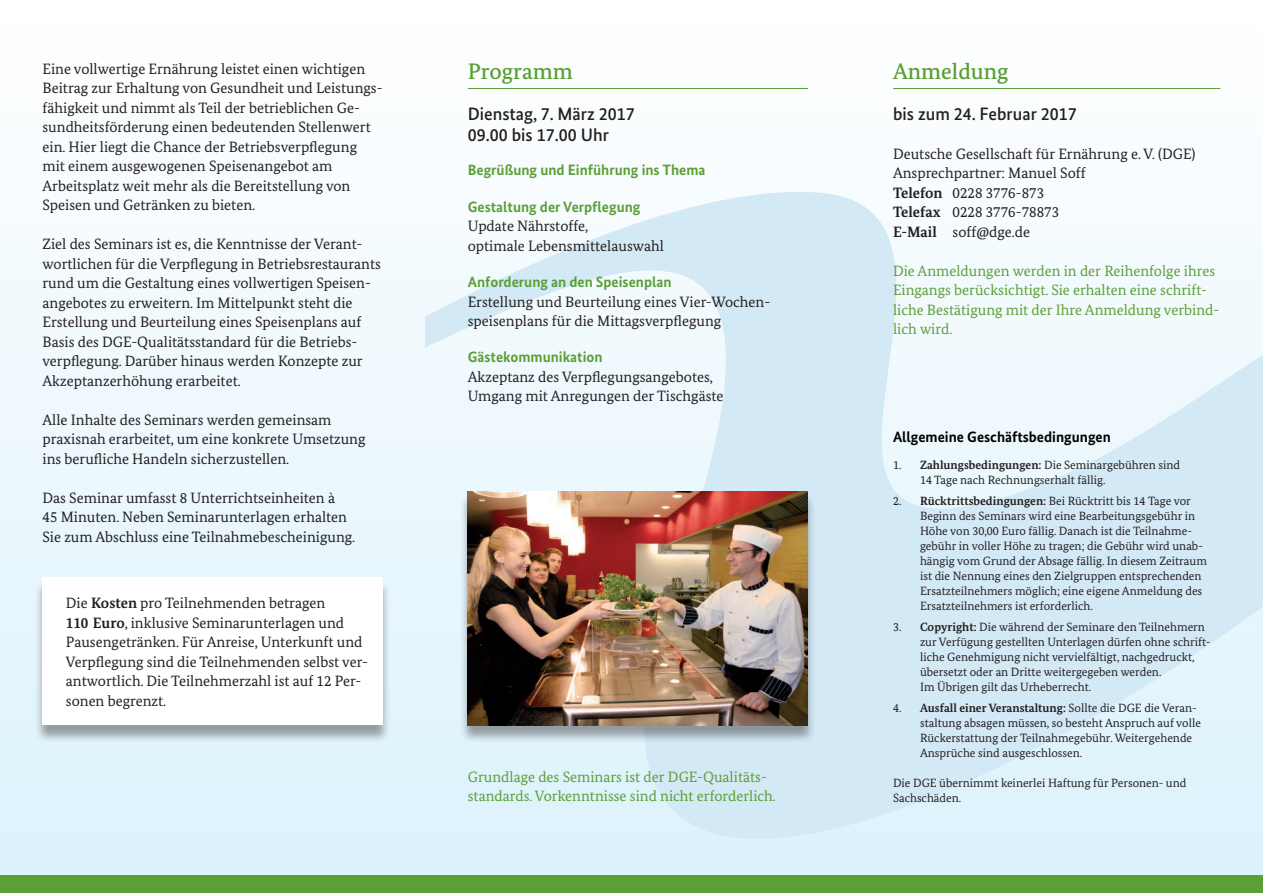
<style>
.page{position:relative;width:1263px;height:893px;background:#fff}
.page>*{position:absolute;margin:0;border:0;box-sizing:border-box;transform-origin:0 0}
.t1{font:500 22.5px "Bundes Serif";color:#5b9f37}
.t2{font:500 18px/21px "Bundes Sans";color:#231f20}
.t3{font:15px/19.5px "Bundes Serif";color:#231f20}
.t4{font:15px/19.5px "Bundes Serif";color:#5b9f37}
.t5{font:700 15px "Bundes Sans";color:#5b9f37}
.t6{font:700 15px "Bundes Sans";color:#000}
.t7{font:12px/15px "Bundes Serif";color:#231f20}
.s1{font-weight:700}
</style>
<div class="page">
<div style="left:0;top:0;width:1263px;height:893px;background:linear-gradient(to bottom,#fffffe,#dbf2fc)"></div>
<div style="left:0;top:876px;width:1263px;height:17px;background:#5b9f37"></div>
<div style="left:34px;top:580px;width:357px;height:164px;background:#231f20;opacity:.41"></div>
<div style="left:43px;top:578px;width:340px;height:147px;background:#fff"></div>
<svg style="left:425px;top:192px;width:838px;height:647px"></svg>
<hr style="left:468px;top:88px;width:340px;height:1px;background:#5b9f37">
<hr style="left:893px;top:88px;width:327px;height:1px;background:#5b9f37">
<div style="left:459px;top:493px;width:357px;height:251px;background:#231f20;opacity:.41"></div>
<img style="left:468px;top:491px;width:340px;height:234px">
<p class="t3" style="left:43px;top:59px;width:342px">Eine vollwertige Ernährung leistet einen wichtigen Beitrag zur Erhaltung von Gesundheit und Leistungs&shy;fähigkeit und nimmt als Teil der betrieblichen Ge&shy;sundheitsförderung einen bedeutenden Stellenwert ein. Hier liegt die Chance der Betriebsverpflegung mit einem ausgewogenen Speisenangebot am Arbeitsplatz weit mehr als die Bereitstellung von Speisen und Getränken zu bieten.</p>
<p class="t3" style="left:43px;top:234px;width:340px">Ziel des Seminars ist es, die Kenntnisse der Verant&shy;wortlichen für die Verpflegung in Betriebsrestaurants rund um die Gestaltung eines vollwertigen Speisen&shy;angebotes zu erweitern. Im Mittelpunkt steht die Erstellung und Beurteilung eines Speisenplans auf Basis des DGE-Qualitätsstandard für die Betriebs&shy;verpflegung. Darüber hinaus werden Konzepte zur Akzeptanzerhöhung erarbeitet.</p>
<p class="t3" style="left:43px;top:410px;width:324px">Alle Inhalte des Seminars werden gemeinsam praxisnah erarbeitet, um eine konkrete Umsetzung ins berufliche Handeln sicherzustellen.</p>
<p class="t3" style="left:43px;top:488px;width:314px">Das Seminar umfasst 8 Unterrichtseinheiten à<br>45 Minuten. Neben Seminarunterlagen erhalten<br>Sie zum Abschluss eine Teilnahmebescheinigung.</p>
<p class="t3" style="left:66px;top:593px;width:303px">Die <span class="s1">Kosten</span> pro Teilnehmenden betragen<br><span class="s1">110 Euro</span>, inklusive Seminarunterlagen und Pausengetränken. Für Anreise, Unterkunft und Verpflegung sind die Teilnehmenden selbst ver&shy;antwortlich. Die Teilnehmerzahl ist auf 12 Per&shy;sonen begrenzt.</p>
<h1 class="t1" style="left:468px;top:58px;width:107px">Programm</h1>
<p class="t2" style="left:468px;top:103px;width:169px">Dienstag, 7. März 2017<br>09.00 bis 17.00 Uhr</p>
<p class="t5" style="left:468px;top:161px;width:239px">Begrüßung und Einführung ins Thema</p>
<p class="t5" style="left:468px;top:197px;width:174px">Gestaltung der Verpflegung</p>
<p class="t3" style="left:468px;top:216px;width:198px">Update Nährstoffe,<br>optimale Lebensmittelauswahl</p>
<p class="t5" style="left:468px;top:273px;width:205px">Anforderung an den Speisenplan</p>
<p class="t3" style="left:468px;top:292px;width:304px">Erstellung und Beurteilung eines Vier-Wochen&shy;speisenplans für die Mittagsverpflegung</p>
<p class="t5" style="left:468px;top:348px;width:136px">Gästekommunikation</p>
<p class="t3" style="left:468px;top:367px;width:257px">Akzeptanz des Verpflegungsangebotes,<br>Umgang mit Anregungen der Tischgäste</p>
<p class="t4" style="left:468px;top:767px;width:310px">Grundlage des Seminars ist der DGE-Qualitäts&shy;standards. Vorkenntnisse sind nicht erforderlich.</p>
<h1 class="t1" style="left:893px;top:58px;width:117px">Anmeldung</h1>
<p class="t2" style="left:893px;top:103px;width:185px">bis zum 24. Februar 2017</p>
<p class="t3" style="left:893px;top:144px;width:304px">Deutsche Gesellschaft für Ernährung e. V. (DGE)<br>Ansprechpartner: Manuel Soff<br><span class="s1">Telefon</span> 0228 3776-873<br><span class="s1">Telefax</span> 0228 3776-78873<br><span class="s1">E-Mail</span> soff@dge.de</p>
<p class="t4" style="left:893px;top:261px;width:328px">Die Anmeldungen werden in der Reihenfolge ihres Eingangs berücksichtigt. Sie erhalten eine schrift&shy;liche Bestätigung mit der Ihre Anmeldung verbind&shy;lich wird.</p>
<p class="t6" style="left:893px;top:428px;width:219px">Allgemeine Geschäftsbedingungen</p>
<p class="t7" style="left:920px;top:457px;width:262px;text-indent:-27px">1. <span class="s1">Zahlungsbedingungen:</span> Die Seminargebühren sind<br>14 Tage nach Rechnungserhalt fällig.</p>
<p class="t7" style="left:920px;top:493px;width:288px;text-indent:-27px">2. <span class="s1">Rücktrittsbedingungen:</span> Bei Rücktritt bis 14 Tage vor Beginn des Seminars wird eine Bearbeitungsgebühr in Höhe von 30,00 Euro fällig. Danach ist die Teilnahme&shy;gebühr in voller Höhe zu tragen; die Gebühr wird unab&shy;hängig vom Grund der Absage fällig. In diesem Zeitraum ist die Nennung eines den Zielgruppen entsprechenden Ersatzteilnehmers möglich; eine eigene Anmeldung des Ersatzteilnehmers ist erforderlich.</p>
<p class="t7" style="left:920px;top:619px;width:292px;text-indent:-27px">3. <span class="s1">Copyright:</span> Die während der Seminare den Teilnehmern zur Verfügung gestellten Unterlagen dürfen ohne schrift&shy;liche Genehmigung nicht vervielfältigt, nachgedruckt, übersetzt oder an Dritte weitergegeben werden.<br>Im Übrigen gilt das Urheberrecht.</p>
<p class="t7" style="left:920px;top:700px;width:282px;text-indent:-27px">4. <span class="s1">Ausfall einer Veranstaltung:</span> Sollte die DGE die Veran&shy;staltung absagen müssen, so besteht Anspruch auf volle Rückerstattung der Teilnahmegebühr. Weitergehende Ansprüche sind ausgeschlossen.</p>
<p class="t7" style="left:893px;top:775px;width:295px">Die DGE übernimmt keinerlei Haftung für Personen- und<br>Sachschäden.</p>
</div>
